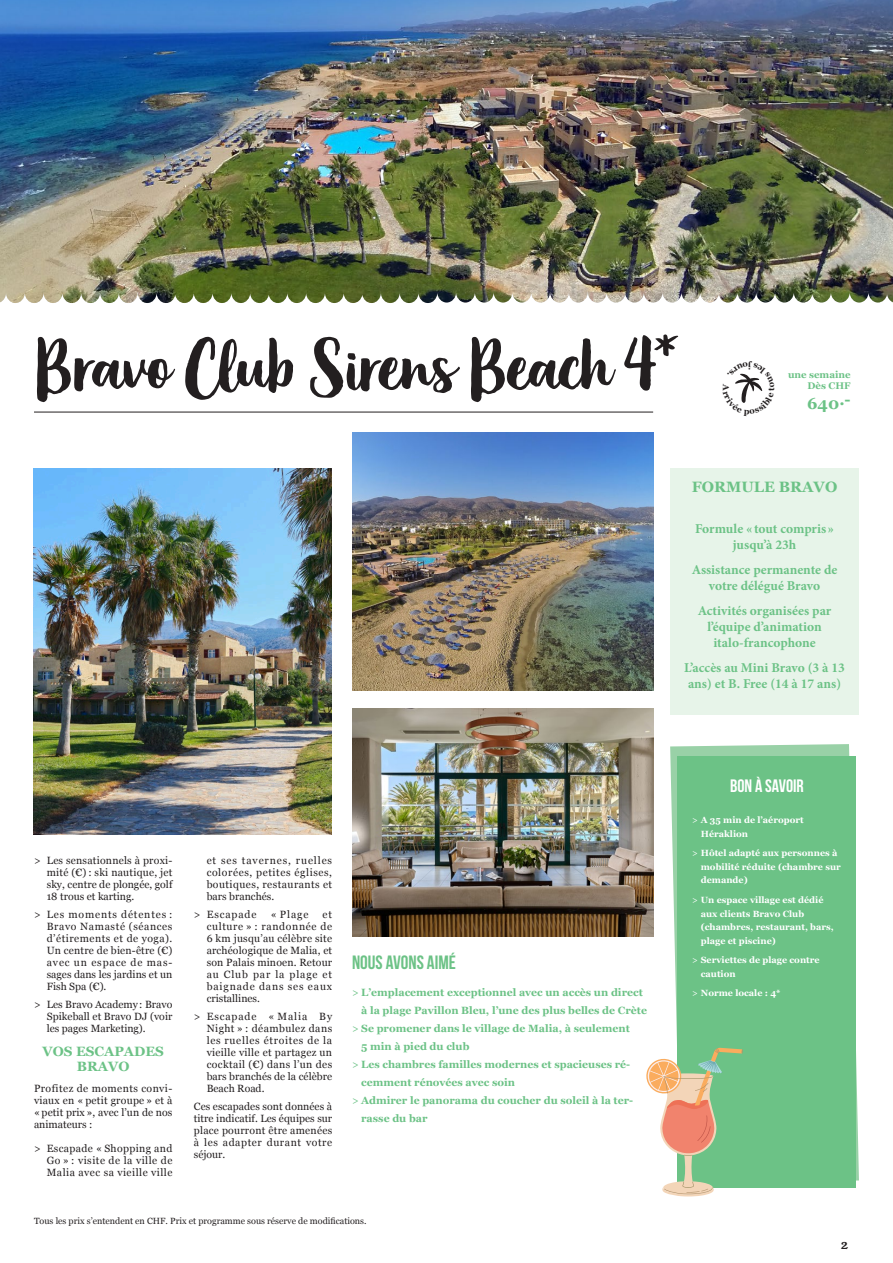
<style>
.page{position:relative;width:893px;height:1263px;background:#fff}
.page>*{position:absolute;margin:0;border:0;box-sizing:border-box;transform-origin:0 0}
.t1{font:76.5px "Organika Script";letter-spacing:-.02em;color:#231f20}
.t2{font:19.2px "Bebas Neue";color:#6cc286}
.t3{font:700 18px "Bebas Neue";color:#fff}
.t4{font:700 16.05px "Georgia";color:#6cc286}
.t5{font:700 15px "Georgia";color:#6cc286}
.t6{font:700 13.5px/16.2px "Minion Pro";color:#6cc286;text-align:center}
.t7{font:700 13.5px/15px "Georgia";color:#6cc286;text-align:center}
.t8{font:13.05px "Young Serif";color:#231f20}
.t9{font:10.5px/12px "Georgia";letter-spacing:.02em;color:#231f20;text-align:justify}
.t10{font:700 10.5px "Georgia";color:#6cc286}
.t11{font:10.5px "Georgia";letter-spacing:.08em;color:#231f20}
.t12{font:700 9.6px/11.6px "Georgia";color:#6cc286;text-align:right}
.t13{font:700 9px/13.5px "Georgia";color:#fff}
.t14{font:9px "Georgia";color:#231f20}
.s1{font-weight:400}
</style>
<div class="page">
<hr style="left:34px;top:412px;width:619px;height:1px;background:#231f20">
<svg style="left:670px;top:744px;width:189px;height:437px;fill:#9fd3ac"></svg>
<div style="left:677px;top:756px;width:179px;height:431px;background:#6cc286"></div>
<img style="left:34px;top:468px;width:298px;height:366px">
<img style="left:352px;top:432px;width:301px;height:258px">
<img style="left:352px;top:708px;width:301px;height:228px">
<div style="left:670px;top:468px;width:189px;height:246px;background:#e7f4e9"></div>
<svg style="left:646px;top:1047px;width:97px;height:149px"></svg>
<img style="left:465px;top:0;width:428px;height:303px">
<img style="left:0;top:0;width:465px;height:303px">
<svg style="left:735px;top:373px;width:28px;height:30px"></svg>
<h1 class="t1" style="left:33px;top:320px;width:645px">Bravo Club Sirens Beach 4*</h1>
<p class="t12" style="left:788px;top:368px;width:64px">une semaine<br>Dès CHF</p>
<h3 class="t4" style="left:807px;top:391px;width:45px">640.-</h3>
<p class="t9" style="left:47px;top:854px;width:127px;text-indent:-13px">&gt; Les sensationnels à proxi&shy;mité (€): ski nautique, jet sky, centre de plongée, golf 18 trous et karting.</p>
<p class="t9" style="left:47px;top:908px;width:127px;text-indent:-13px">&gt; Les moments détentes :<br>Bravo Namasté (séances d’étirements et de yoga).<br>Un centre de bien-être (€) avec un espace de mas&shy;sages dans les jardins et un Fish Spa (€).</p>
<p class="t9" style="left:47px;top:998px;width:127px;text-indent:-13px">&gt; Les Bravo Academy : Bravo Spikeball et Bravo DJ (voir les pages Marketing).</p>
<p class="t7" style="left:43px;top:1043px;width:123px">VOS ESCAPADES<br>BRAVO</p>
<p class="t9" style="left:34px;top:1082px;width:140px">Profitez de moments convi&shy;viaux en « petit groupe » et à «petit prix», avec l’un de nos animateurs :</p>
<p class="t9" style="left:47px;top:1142px;width:127px;text-indent:-13px">&gt; Escapade « Shopping and Go » : visite de la ville de Malia avec sa vieille ville</p>
<p class="t9" style="left:207px;top:854px;width:127px">et ses tavernes, ruelles colorées, petites églises, boutiques, restaurants et bars branchés.</p>
<p class="t11" style="left:194px;top:907px;width:64px">&gt; Escapade</p>
<p class="t9" style="left:271px;top:908px;width:39px">« Plage</p>
<p class="t9" style="left:207px;top:908px;width:127px;text-indent:116px">et culture » : randonnée de 6 km jusqu’au célèbre site archéologique de Malia, et son Palais minoen. Retour au Club par la plage et baignade dans ses eaux cristallines.</p>
<p class="t9" style="left:207px;top:1010px;width:127px;text-indent:-13px">&gt; Escapade « Malia By Night » : déambulez dans les ruelles étroites de la vieille ville et partagez un cocktail (€) dans l’un des bars branchés de la célèbre Beach Road.</p>
<p class="t9" style="left:194px;top:1100px;width:140px">Ces escapades sont données à titre indicatif. Les équipes sur place pourront être amenées à les adapter durant votre séjour.</p>
<h2 class="t2" style="left:352px;top:952px;width:105px">NOUS AVONS AIMÉ</h2>
<p class="t10" style="left:352px;top:984px;width:292px"><span class="s1">&gt;</span> L’emplacement exceptionnel avec un accès un direct</p>
<p class="t10" style="left:361px;top:1002px;width:287px">à la plage Pavillon Bleu, l’une des plus belles de Crète</p>
<p class="t10" style="left:352px;top:1020px;width:279px"><span class="s1">&gt;</span> Se promener dans le village de Malia, à seulement</p>
<p class="t10" style="left:361px;top:1038px;width:110px">5 min à pied du club</p>
<p class="t10" style="left:352px;top:1056px;width:280px"><span class="s1">&gt;</span> Les chambres familles modernes et spacieuses ré-</p>
<p class="t10" style="left:361px;top:1074px;width:155px">cemment rénovées avec soin</p>
<p class="t10" style="left:352px;top:1092px;width:283px"><span class="s1">&gt;</span> Admirer le panorama du coucher du soleil à la ter-</p>
<p class="t10" style="left:361px;top:1110px;width:68px">rasse du bar</p>
<p class="t14" style="left:34px;top:1214px;width:334px">Tous les prix s’entendent en CHF. Prix et programme sous réserve de modifications.</p>
<h3 class="t5" style="left:692px;top:476px;width:147px">FORMULE BRAVO</h3>
<p class="t6" style="left:695px;top:520px;width:141px">Formule « tout compris » jusqu’à 23h</p>
<p class="t6" style="left:692px;top:561px;width:147px">Assistance permanente de votre délégué Bravo</p>
<p class="t6" style="left:698px;top:602px;width:135px">Activités organisées par l’équipe d’animation italo‑francophone</p>
<p class="t6" style="left:684px;top:659px;width:162px;text-align:left">L’accès au Mini Bravo (3 à 13 ans) et B. Free (14 à 17 ans)</p>
<h3 class="t3" style="left:730px;top:776px;width:75px">BON À SAVOIR</h3>
<p class="t13" style="left:701px;top:813px;width:104px;text-indent:-9px"><span class="s1">&gt;</span> A 35 min de l’aéroport<br>Héraklion</p>
<p class="t13" style="left:701px;top:846px;width:141px;text-indent:-9px"><span class="s1">&gt;</span> Hôtel adapté aux personnes à mobilité réduite (chambre sur demande)</p>
<p class="t13" style="left:701px;top:893px;width:134px;text-indent:-9px"><span class="s1">&gt;</span> Un espace village est dédié aux clients Bravo Club (chambres, restaurant, bars, plage et piscine)</p>
<p class="t13" style="left:701px;top:953px;width:120px;text-indent:-9px"><span class="s1">&gt;</span> Serviettes de plage contre caution</p>
<p class="t13" style="left:692px;top:986px;width:90px"><span class="s1">&gt;</span> Norme locale : 4*</p>
<p class="t8" style="left:841px;top:1235px;width:8px">2</p>
</div>
